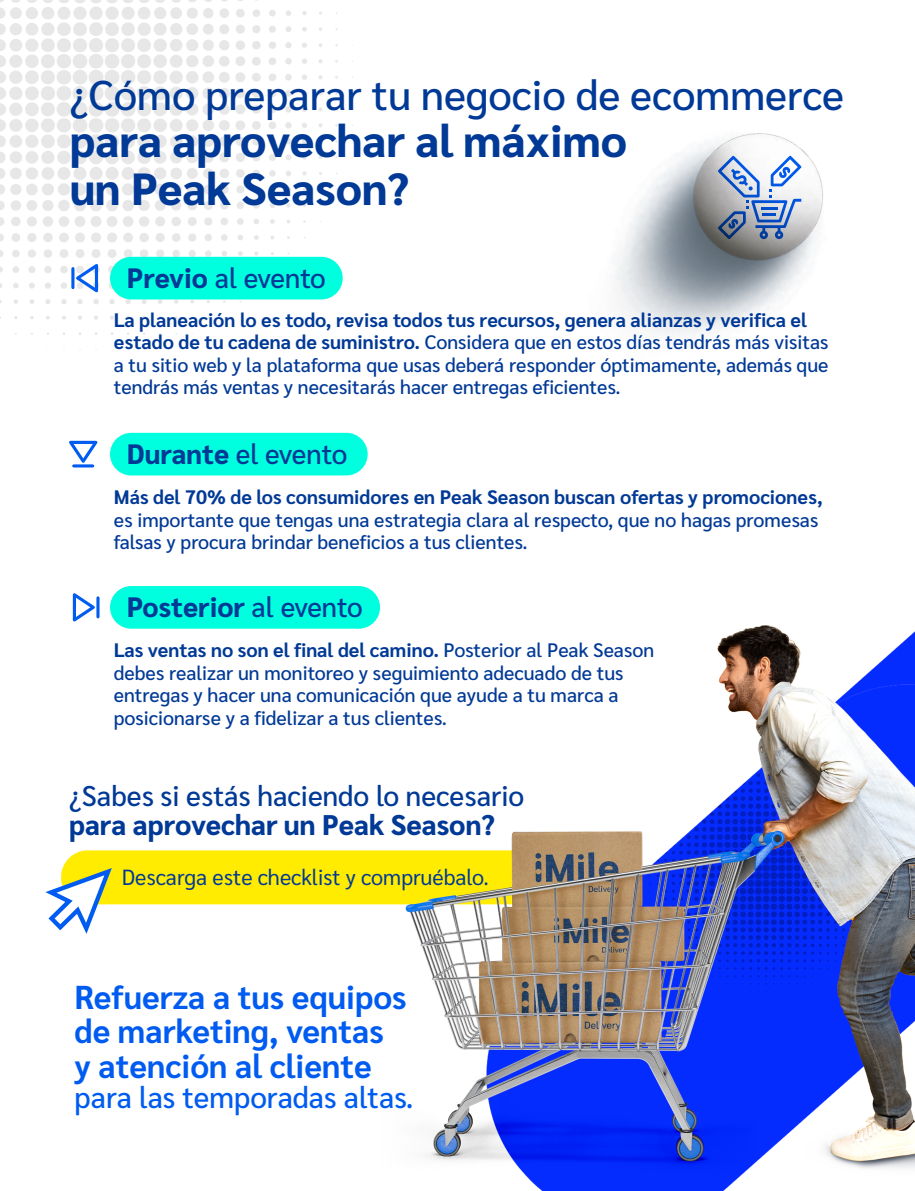
<style>
.page{position:relative;width:915px;height:1191px;background:#fff}
.page>*{position:absolute;margin:0;border:0;box-sizing:border-box;transform-origin:0 0}
.t1{font:800 45px/47.8px "Sarabun";color:#003996}
.t2{font:500 41.55px "Sarabun";color:#003996}
.t3{font:700 33.15px/34.7px "Sarabun";color:#005bf0}
.t4{font:500 29.85px "Sarabun";color:#005bf0}
.t5{font:500 28.35px "Sarabun";color:#003996}
.t6{font:800 28.35px "Sarabun";color:#003996}
.t7{font:500 28.05px "Sarabun";letter-spacing:-.01em;color:#003996}
.t8{font:800 28.05px "Sarabun";color:#003996}
.t9{font:21.9px "Sarabun";color:#003996}
.t10{font:500 19.5px/22.5px "Sarabun";color:#003996}
.t11{font:700 19.5px "Sarabun";color:#003996}
.s1{font-weight:800}
.s2{font-weight:700}
.s3{font-weight:500}
</style>
<div class="page">
<img style="left:0;top:0;width:914px;height:1191px">
<div style="left:110px;top:257px;width:232px;height:42px;background:#00ffde;border-radius:21px"></div>
<img style="left:533px;top:54px;width:373px;height:373px">
<svg style="left:71px;top:264px;width:27px;height:28px"></svg>
<svg style="left:717px;top:156px;width:84px;height:83px"></svg>
<div style="left:110px;top:433px;width:257px;height:42px;background:#00ffde;border-radius:21px"></div>
<svg style="left:69px;top:441px;width:28px;height:26px"></svg>
<div style="left:110px;top:586px;width:270px;height:42px;background:#00ffde;border-radius:21px"></div>
<svg style="left:73px;top:593px;width:26px;height:28px"></svg>
<svg style="left:42px;top:865px;width:72px;height:72px"></svg>
<h2 class="t2" style="left:70px;top:71px;width:775px">¿Cómo preparar tu negocio de ecommerce</h2>
<h1 class="t1" style="left:70px;top:118px;width:558px">para aprovechar al máximo un Peak Season?</h1>
<h3 class="t7" style="left:127px;top:261px;width:200px"><span class="s1">Previo</span> al evento</h3>
<p class="t10" style="left:114px;top:308px;width:716px"><span class="s2">La planeación lo es todo, revisa todos tus recursos, genera alianzas y verifica el estado de tu cadena de suministro.</span> Considera que en estos días tendrás más visitas a tu sitio web y la plataforma que usas deberá responder óptimamente, además que tendrás más ventas y necesitarás hacer entregas eficientes.</p>
<h3 class="t7" style="left:127px;top:437px;width:222px"><span class="s1">Durante</span> el evento</h3>
<p class="t11" style="left:114px;top:486px;width:710px">Más del 70% de los consumidores en Peak Season buscan ofertas y promociones,</p>
<p class="t10" style="left:114px;top:508px;width:705px">es importante que tengas una estrategia clara al respecto, que no hagas promesas falsas y procura brindar beneficios a tus clientes.</p>
<h3 class="t8" style="left:127px;top:590px;width:237px">Posterior <span class="s3">al evento</span></h3>
<p class="t10" style="left:114px;top:639px;width:541px"><span class="s2">Las ventas no son el final del camino.</span> Posterior al Peak Season debes realizar un monitoreo y seguimiento adecuado de tus entregas y hacer una comunicación que ayude a tu marca a posicionarse y a fidelizar a tus clientes.</p>
<h3 class="t5" style="left:69px;top:779px;width:456px">¿Sabes si estás haciendo lo necesario</h3>
<h3 class="t6" style="left:69px;top:808px;width:427px">para aprovechar un Peak Season?</h3>
<p class="t9" style="left:122px;top:864px;width:368px">Descarga este checklist y compruébalo.</p>
<h3 class="t3" style="left:75px;top:979px;width:333px">Refuerza a tus equipos de marketing, ventas y atención al cliente</h3>
<h3 class="t4" style="left:75px;top:1080px;width:340px">para las temporadas altas.</h3>
</div>
